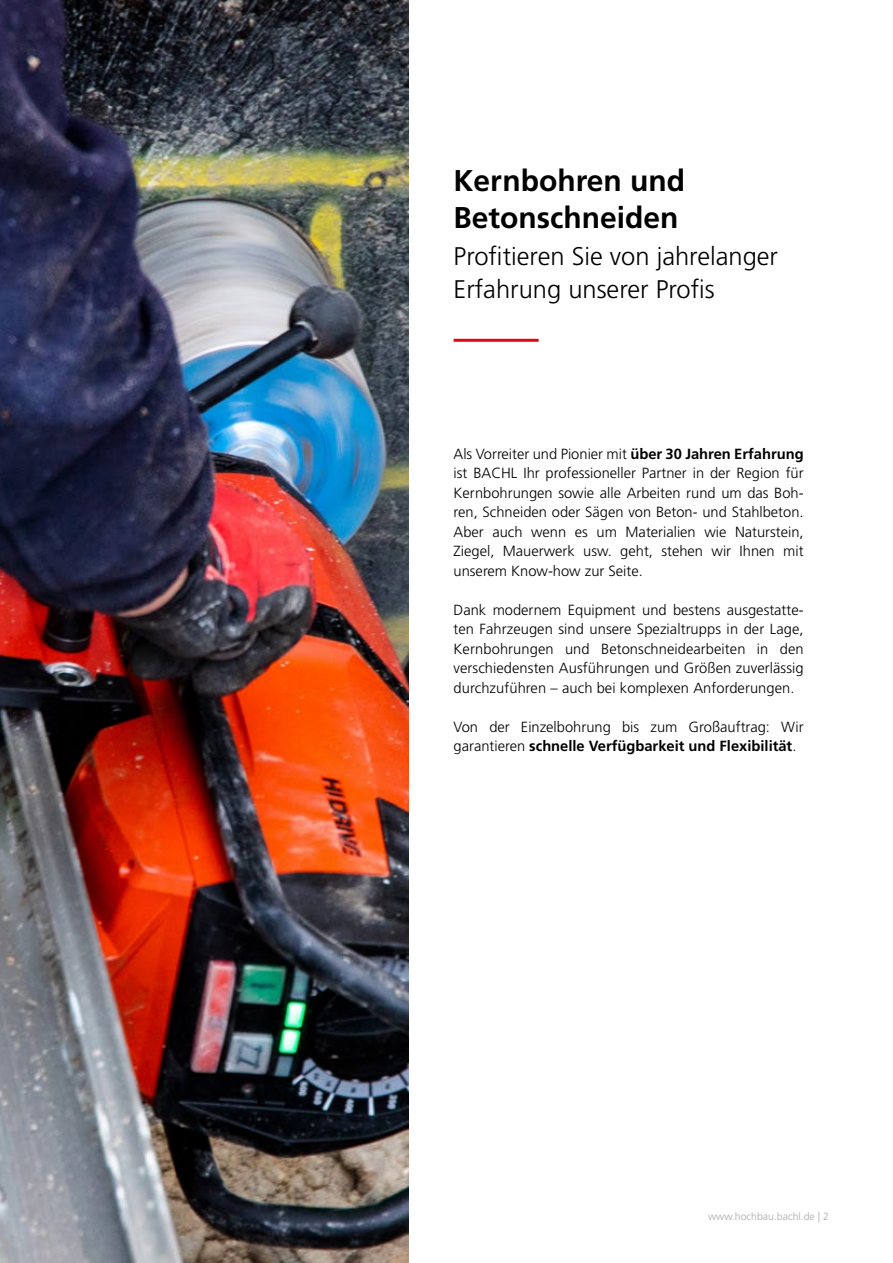
<style>
.page{position:relative;width:893px;height:1263px;background:#fff}
.page>*{position:absolute;margin:0;border:0;box-sizing:border-box;transform-origin:0 0}
.t1{font:700 30px/36.6px "Frutiger CE";color:#000}
.t2{font:300 25.5px/33px "Frutiger CE";color:#000}
.t3{font:300 14.7px/19.5px "Frutiger CE";color:#000;text-align:justify}
.t4{font:300 10.5px "Frutiger CE";color:#a8a8a7}
.s1{font-weight:700}
</style>
<div class="page">
<img style="left:0;top:0;width:408px;height:1263px">
<hr style="left:454px;top:339px;width:85px;height:3px;background:#e30613">
<h1 class="t1" style="left:454px;top:162px;width:233px">Kernbohren und<br>Betonschneiden</h1>
<h2 class="t2" style="left:454px;top:240px;width:326px">Profitieren Sie von jahrelanger<br>Erfahrung unserer Profis</h2>
<p class="t3" style="left:454px;top:444px;width:352px">Als Vorreiter und Pionier mit <span class="s1">über 30 Jahren Erfahrung </span>ist BACHL Ihr professioneller Partner in der Region für Kernbohrungen sowie alle Arbeiten rund um das Boh&shy;ren, Schneiden oder Sägen von Beton- und Stahlbeton.<br>Aber auch wenn es um Materialien wie Naturstein, Ziegel, Mauerwerk usw. geht, stehen wir Ihnen mit unserem Know-how zur Seite.</p>
<p class="t3" style="left:454px;top:600px;width:352px">Dank modernem Equipment und bestens ausgestatte&shy;ten Fahrzeugen sind unsere Spezialtrupps in der Lage, Kernbohrungen und Betonschneidearbeiten in den verschiedensten Ausführungen und Größen zuverlässig durchzuführen – auch bei komplexen Anforderungen.</p>
<p class="t3" style="left:454px;top:717px;width:352px">Von der Einzelbohrung bis zum Großauftrag: Wir garantieren <span class="s1">schnelle Verfügbarkeit und Flexibilität</span>.</p>
<p class="t4" style="left:708px;top:1210px;width:122px">www.hochbau.bachl.de | 2</p>
</div>
